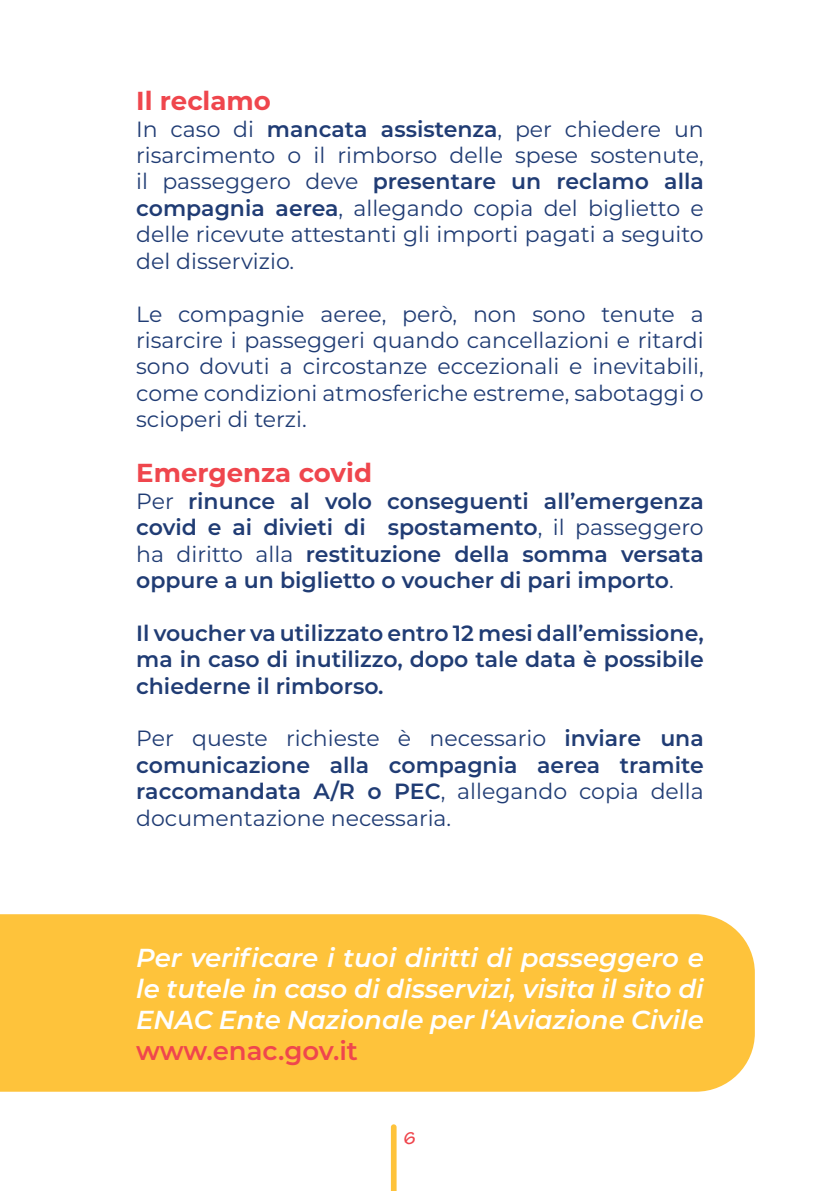
<style>
.page{position:relative;width:840px;height:1191px;background:#fff}
.page>*{position:absolute;margin:0;border:0;box-sizing:border-box;transform-origin:0 0}
.t1{font:italic 600 26px/31.2px "Montserrat";color:#fff;text-align:justify}
.t2{font:700 26px "Montserrat";color:#ef464d}
.t3{font:22px/26.4px "Montserrat";color:#203c74;text-align:justify}
.t4{font:600 22px/26.4px "Montserrat";color:#203c74;text-align:justify}
.t5{font:700 18px "Tekton Pro";color:#ef464d}
.s1{font-weight:600}
.s2{font-weight:400}
.s3{font-style:normal;color:#ef464d}
</style>
<div class="page">
<div style="left:0;top:914px;width:754px;height:177px;background:#fec33b"></div>
<svg style="left:390px;top:1124px;width:6px;height:67px"></svg>
<p class="t2" style="left:136px;top:82px;width:136px">Il reclamo</p>
<p class="t3" style="left:136px;top:115px;width:568px">In caso di <span class="s1">mancata assistenza</span>, per chiedere un risarcimento o il rimborso delle spese sostenute, il passeggero deve <span class="s1">presentare un reclamo alla compagnia aerea</span>, allegando copia del biglietto e delle ricevute attestanti gli importi pagati a seguito del disservizio.</p>
<p class="t3" style="left:136px;top:300px;width:568px">Le compagnie aeree, però, non sono tenute a risarcire i passeggeri quando cancellazioni e ritardi sono dovuti a circostanze eccezionali e inevitabili, come condizioni atmosferiche estreme, sabotaggi o scioperi di terzi.</p>
<p class="t2" style="left:136px;top:454px;width:237px">Emergenza covid</p>
<p class="t4" style="left:136px;top:487px;width:568px"><span class="s2">Per</span> rinunce al volo conseguenti all’emergenza covid e ai divieti di spostamento<span class="s2">, il passeggero ha diritto alla</span> restituzione della somma versata oppure a un biglietto o voucher di pari importo<span class="s2">.</span></p>
<p class="t4" style="left:136px;top:619px;width:568px">Il voucher va utilizzato entro 12 mesi dall’emissione, ma in caso di inutilizzo, dopo tale data è possibile chiederne il rimborso.</p>
<p class="t3" style="left:136px;top:724px;width:568px">Per queste richieste è necessario <span class="s1">inviare una comunicazione alla compagnia aerea tramite raccomandata A/R o PEC</span>, allegando copia della documentazione necessaria.</p>
<p class="t1" style="left:136px;top:940px;width:568px">Per verificare i tuoi diritti di passeggero e le tutele in caso di disservizi, visita il sito di ENAC Ente Nazionale per l‘Aviazione Civile <span class="s3">www.enac.gov.it</span></p>
<p class="t5" style="left:403px;top:1127px;width:13px">6</p>
</div>
